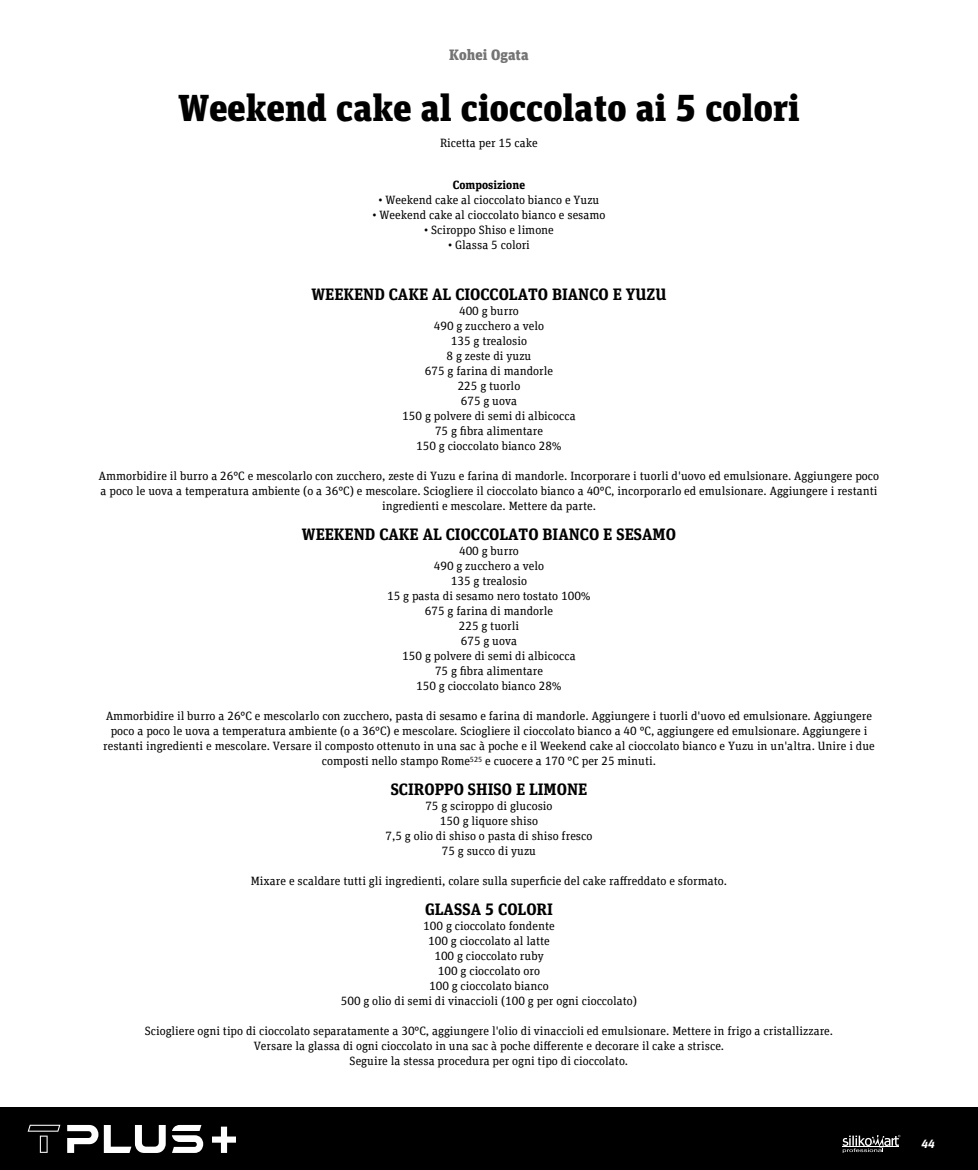
<style>
.page{position:relative;width:978px;height:1170px;background:#fff}
.page>*{position:absolute;margin:0;border:0;box-sizing:border-box;transform-origin:0 0}
.t1{font:900 37.5px "FF Unit Slab Pro";color:#000}
.t2{font:700 16.5px "FF Unit Slab Pro";color:#000}
.t3{font:900 15px "FF Unit Slab Pro";color:#757474}
.t4{font:12px/15px "FF Unit Slab Pro";color:#000;text-align:center}
.t5{font:700 12px "FF Unit Slab Pro";color:#000}
.t6{font:italic 700 12px "FF Unit Pro";color:#fff}
</style>
<div class="page">
<div style="left:0;top:1107px;width:978px;height:62px;background:#000"></div>
<svg style="left:843px;top:1134px;width:57px;height:18px"></svg>
<svg style="left:67px;top:1124px;width:31px;height:28px"></svg>
<svg style="left:172px;top:1124px;width:31px;height:28px"></svg>
<svg style="left:28px;top:1124px;width:32px;height:28px"></svg>
<svg style="left:104px;top:1125px;width:62px;height:27px"></svg>
<svg style="left:212px;top:1126px;width:24px;height:26px"></svg>
<p class="t3" style="left:449px;top:43px;width:81px">Kohei Ogata</p>
<h1 class="t1" style="left:178px;top:79px;width:623px">Weekend cake al cioccolato ai 5 colori</h1>
<p class="t4" style="left:440px;top:135px;width:99px">Ricetta per 15 cake</p>
<p class="t5" style="left:453px;top:176px;width:74px">Composizione</p>
<p class="t4" style="left:378px;top:192px;width:223px">• Weekend cake al cioccolato bianco e Yuzu</p>
<p class="t4" style="left:372px;top:207px;width:235px">• Weekend cake al cioccolato bianco e sesamo</p>
<p class="t4" style="left:424px;top:222px;width:131px">• Sciroppo Shiso e limone</p>
<p class="t4" style="left:448px;top:237px;width:83px">• Glassa 5 colori</p>
<h2 class="t2" style="left:311px;top:282px;width:356px">WEEKEND CAKE AL CIOCCOLATO BIANCO E YUZU</h2>
<p class="t4" style="left:402px;top:302px;width:175px">400 g burro<br>490 g zucchero a velo<br>135 g trealosio<br>8 g zeste di yuzu<br>675 g farina di mandorle<br>225 g tuorlo<br>675 g uova<br>150 g polvere di semi di albicocca<br>75 g fibra alimentare<br>150 g cioccolato bianco 28%</p>
<p class="t4" style="left:99px;top:467px;width:782px">Ammorbidire il burro a 26°C e mescolarlo con zucchero, zeste di Yuzu e farina di mandorle. Incorporare i tuorli d'uovo ed emulsionare. Aggiungere poco a poco le uova a temperatura ambiente (o a 36°C) e mescolare. Sciogliere il cioccolato bianco a 40°C, incorporarlo ed emulsionare. Aggiungere i restanti ingredienti e mescolare. Mettere da parte.</p>
<h2 class="t2" style="left:302px;top:522px;width:376px">WEEKEND CAKE AL CIOCCOLATO BIANCO E SESAMO</h2>
<p class="t4" style="left:387px;top:542px;width:205px">400 g burro<br>490 g zucchero a velo<br>135 g trealosio<br>15 g pasta di sesamo nero tostato 100%<br>675 g farina di mandorle<br>225 g tuorli<br>675 g uova<br>150 g polvere di semi di albicocca<br>75 g fibra alimentare<br>150 g cioccolato bianco 28%</p>
<p class="t4" style="left:103px;top:707px;width:773px">Ammorbidire il burro a 26°C e mescolarlo con zucchero, pasta di sesamo e farina di mandorle. Aggiungere i tuorli d'uovo ed emulsionare. Aggiungere poco a poco le uova a temperatura ambiente (o a 36°C) e mescolare. Sciogliere il cioccolato bianco a 40 °C, aggiungere ed emulsionare. Aggiungere i restanti ingredienti e mescolare. Versare il composto ottenuto in una sac à poche e il Weekend cake al cioccolato bianco e Yuzu in un'altra. Unire i due composti nello stampo Rome<sup>525</sup> e cuocere a 170 °C per 25 minuti.</p>
<h2 class="t2" style="left:391px;top:777px;width:198px">SCIROPPO SHISO E LIMONE</h2>
<p class="t4" style="left:386px;top:797px;width:208px">75 g sciroppo di glucosio<br>150 g liquore shiso<br>7,5 g olio di shiso o pasta di shiso fresco<br>75 g succo di yuzu</p>
<p class="t4" style="left:251px;top:872px;width:478px">Mixare e scaldare tutti gli ingredienti, colare sulla superficie del cake raffreddato e sformato.</p>
<h2 class="t2" style="left:425px;top:897px;width:129px">GLASSA 5 COLORI</h2>
<p class="t4" style="left:341px;top:917px;width:298px">100 g cioccolato fondente<br>100 g cioccolato al latte<br>100 g cioccolato ruby<br>100 g cioccolato oro<br>100 g cioccolato bianco<br>500 g olio di semi di vinaccioli (100 g per ogni cioccolato)</p>
<p class="t4" style="left:145px;top:1022px;width:690px">Sciogliere ogni tipo di cioccolato separatamente a 30°C, aggiungere l'olio di vinaccioli ed emulsionare. Mettere in frigo a cristallizzare.<br>Versare la glassa di ogni cioccolato in una sac à poche differente e decorare il cake a strisce.<br>Seguire la stessa procedura per ogni tipo di cioccolato.</p>
<p class="t6" style="left:922px;top:1134px;width:15px">44</p>
</div>
